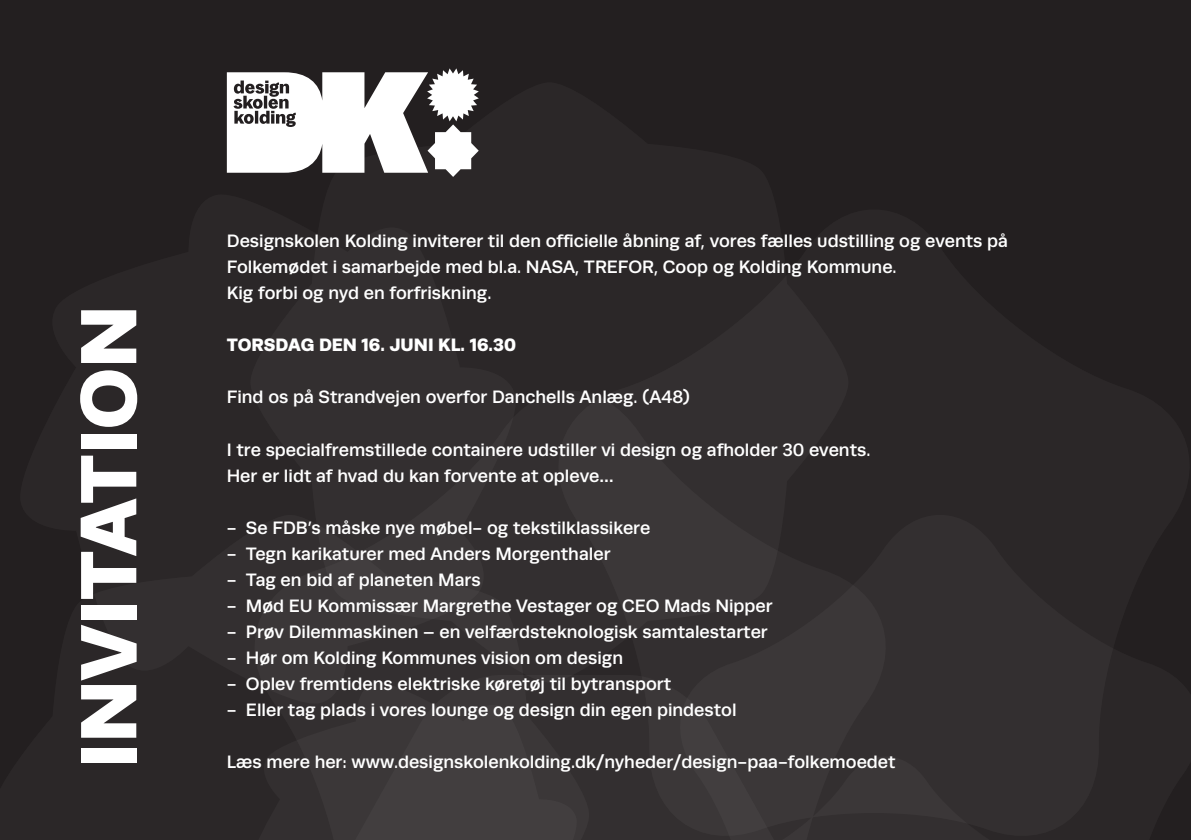
<style>
.page{position:relative;width:1191px;height:840px;background:#fff}
.page>*{position:absolute;margin:0;border:0;box-sizing:border-box;transform-origin:0 0}
.t1{font:900 80px "Runda";color:#fff}
.t2{font:500 18px/26px "Runda";color:#fff}
.t3{font:900 18px "Runda";color:#fff}
</style>
<div class="page">
<div style="left:0;top:0;width:1191px;height:839px;background:#231f20"></div>
<div style="left:887px;top:515px;width:226px;height:298px;background:#332f30"></div>
<svg style="left:786px;top:545px;width:101px;height:209px;fill:#3b3738"></svg>
<div style="left:786px;top:754px;width:290px;height:85px;background:#332f30"></div>
<div style="left:518px;top:276px;width:330px;height:406px;background:#332f30"></div>
<div style="left:518px;top:514px;width:71px;height:160px;background:#332f30"></div>
<div style="left:518px;top:674px;width:268px;height:165px;background:#3b3738"></div>
<div style="left:94px;top:227px;width:424px;height:453px;background:#332f30"></div>
<svg style="left:249px;top:680px;width:330px;height:159px;fill:#3b3738"></svg>
<svg style="left:227px;top:68px;width:252px;height:109px"></svg>
<h1 class="t1" style="left:60px;top:767px;width:453px;rotate:-90deg">INVITATION</h1>
<p class="t2" style="left:227px;top:228px;width:782px">Designskolen Kolding inviterer til den officielle åbning af, vores fælles udstilling og events på<br>Folkemødet i samarbejde med bl.a. NASA, TREFOR, Coop og Kolding Kommune.<br>Kig forbi og nyd en forfriskning.</p>
<p class="t3" style="left:227px;top:334px;width:291px">TORSDAG DEN 16. JUNI KL. 16.30</p>
<p class="t2" style="left:227px;top:384px;width:464px">Find os på Strandvejen overfor Danchells Anlæg. (A48)</p>
<p class="t2" style="left:227px;top:436px;width:645px">I tre specialfremstillede containere udstiller vi design og afholder 30 events.<br>Her er lidt af hvad du kan forvente at opleve…</p>
<p class="t2" style="left:227px;top:514px;width:425px">- Se FDB’s måske nye møbel- og tekstilklassikere</p>
<p class="t2" style="left:227px;top:540px;width:385px">- Tegn karikaturer med Anders Morgenthaler</p>
<p class="t2" style="left:227px;top:566px;width:255px">- Tag en bid af planeten Mars</p>
<p class="t2" style="left:227px;top:592px;width:547px">- Mød EU Kommissær Margrethe Vestager og CEO Mads Nipper</p>
<p class="t2" style="left:227px;top:618px;width:542px">- Prøv Dilemmaskinen – en velfærdsteknologisk samtalestarter</p>
<p class="t2" style="left:227px;top:644px;width:398px">- Hør om Kolding Kommunes vision om design</p>
<p class="t2" style="left:227px;top:670px;width:446px">- Oplev fremtidens elektriske køretøj til bytransport</p>
<p class="t2" style="left:227px;top:696px;width:511px">- Eller tag plads i vores lounge og design din egen pindestol</p>
<p class="t2" style="left:227px;top:748px;width:670px">Læs mere her: www.designskolenkolding.dk/nyheder/design-paa-folkemoedet</p>
</div>
